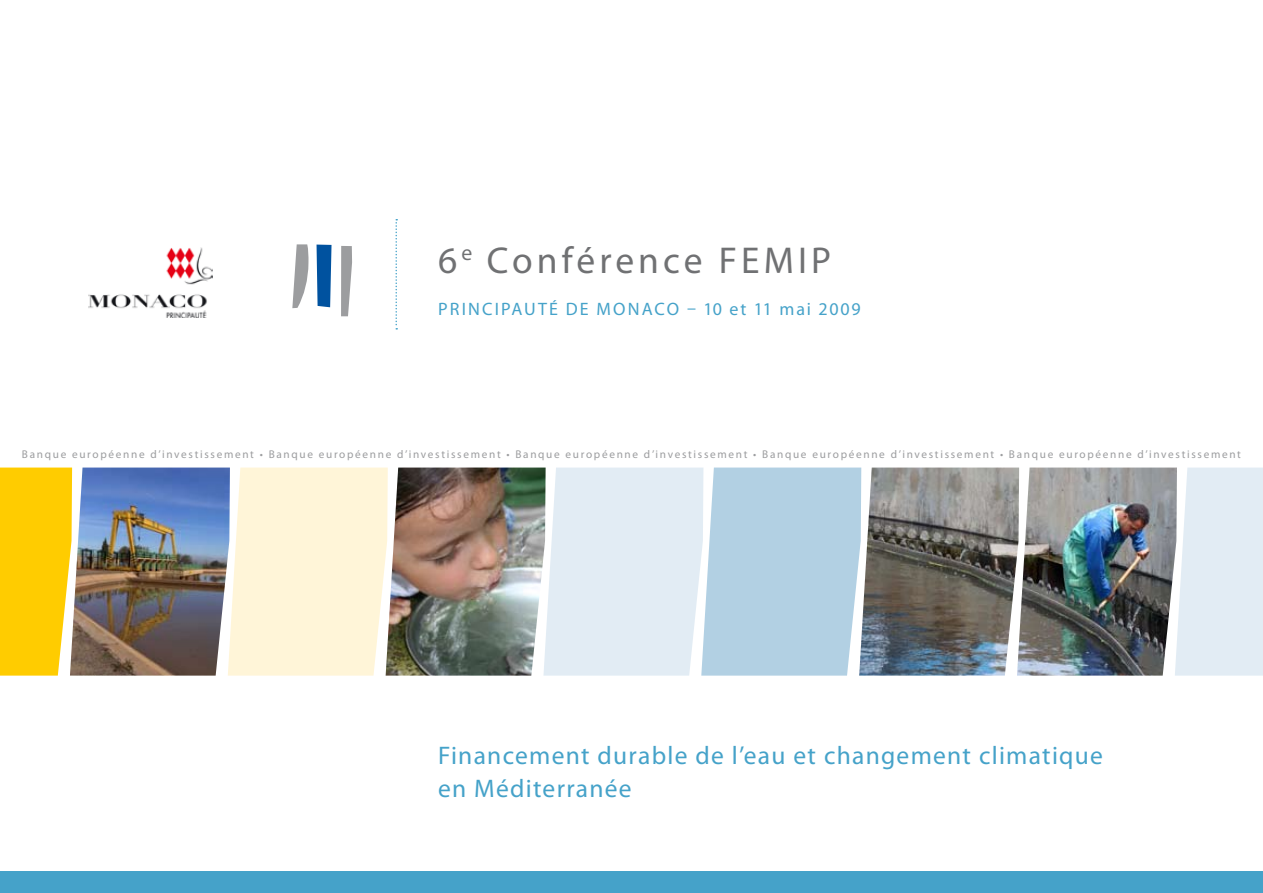
<style>
.page{position:relative;width:1263px;height:893px;background:#fff}
.page>*{position:absolute;margin:0;border:0;box-sizing:border-box;transform-origin:0 0}
.t1{font:37.5px "Myriad Pro";letter-spacing:.11em;color:#707173}
.t2{font:25.5px/33px "Myriad Pro";letter-spacing:.05em;color:#45a2c9}
.t3{font:18px "Myriad Pro";letter-spacing:.12em;color:#45a2c9}
.t4{font:11.25px "Myriad Pro";letter-spacing:.15em;color:#9c9d9f}
</style>
<div class="page">
<svg style="left:395px;top:219px;width:2px;height:111px"></svg>
<svg style="left:292px;top:244px;width:17px;height:64px"></svg>
<svg style="left:316px;top:245px;width:15px;height:62px"></svg>
<svg style="left:341px;top:246px;width:11px;height:70px"></svg>
<img style="left:88px;top:248px;width:125px;height:70px">
<div style="left:0;top:872px;width:1263px;height:21px;background:#45a2c9"></div>
<img style="left:861px;top:468px;width:314px;height:208px">
<svg style="left:1175px;top:468px;width:88px;height:208px;background:#e2ebf3"></svg>
<img style="left:0;top:468px;width:861px;height:208px">
<h1 class="t1" style="left:438px;top:237px;width:395px">6<sup>e</sup> Conférence FEMIP</h1>
<h3 class="t3" style="left:438px;top:298px;width:424px">Principauté de Monaco – 10 et 11 mai 2009</h3>
<p class="t4" style="left:22px;top:447px;width:1220px">Banque européenne d’investissement • Banque européenne d’investissement • Banque européenne d’investissement • Banque européenne d’investissement • Banque européenne d’investissement</p>
<h2 class="t2" style="left:438px;top:738px;width:666px">Financement durable de l’eau et changement climatique en Méditerranée</h2>
</div>
